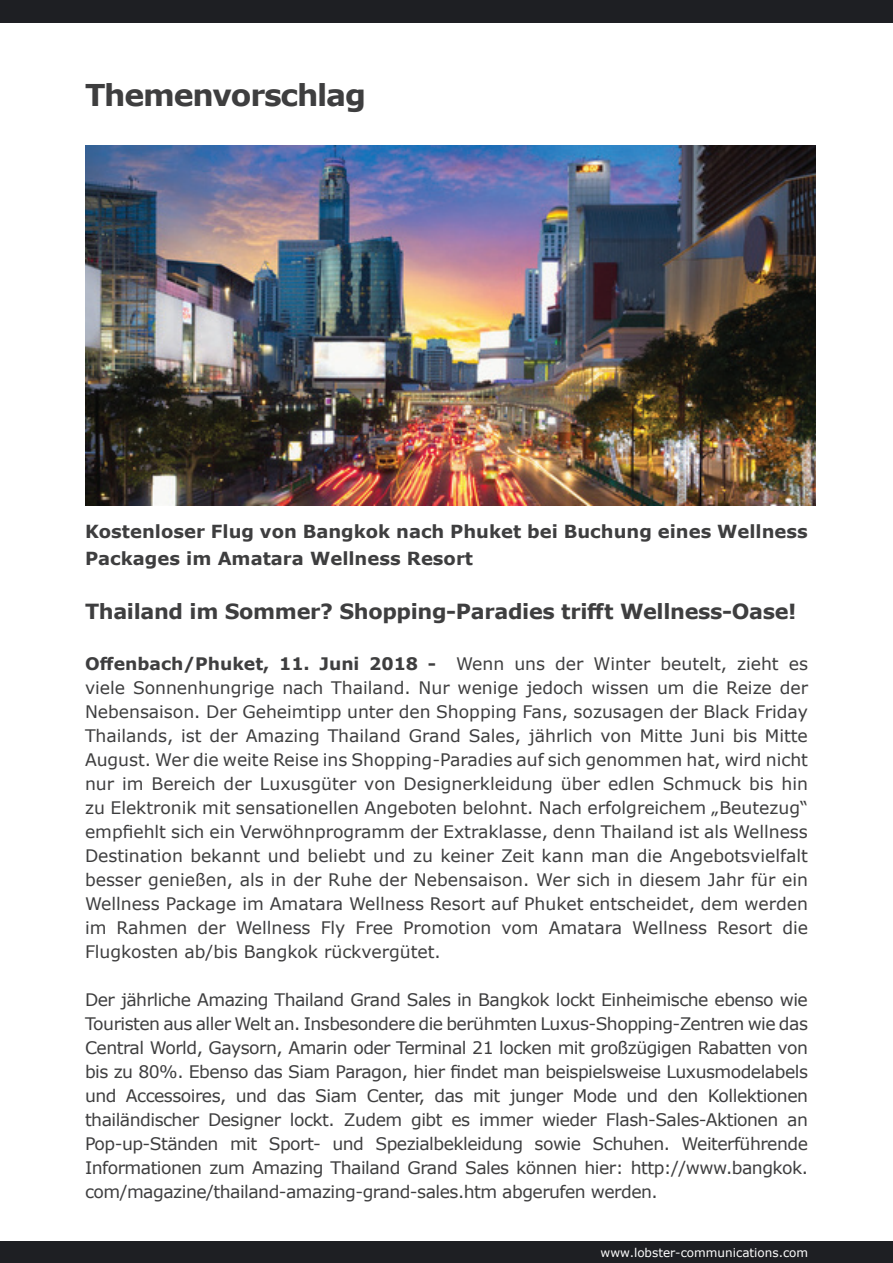
<style>
.page{position:relative;width:893px;height:1263px;background:#fff}
.page>*{position:absolute;margin:0;border:0;box-sizing:border-box;transform-origin:0 0}
.t1{font:700 30px "Verdana";letter-spacing:-.04em;color:#3e3e3f}
.t2{font:700 20.85px "Verdana";letter-spacing:-.015em;color:#3e3e3f}
.t3{font:700 18px/27px "Verdana";color:#3e3e3f}
.t4{font:17.25px/24px "Verdana";letter-spacing:-.03em;color:#3e3e3f;text-align:justify}
.t5{font:12px "Verdana";color:#fff}
.s1{font-weight:700}
</style>
<div class="page">
<div style="left:0;top:0;width:893px;height:22px;background:#1e1f23"></div>
<div style="left:0;top:1241px;width:893px;height:22px;background:#1e1f23"></div>
<img style="left:85px;top:146px;width:730px;height:359px">
<h1 class="t1" style="left:85px;top:74px;width:283px">Themenvorschlag</h1>
<p class="t3" style="left:85px;top:518px;width:724px">Kostenloser Flug von Bangkok nach Phuket bei Buchung eines Wellness<br>Packages im Amatara Wellness Resort</p>
<p class="t2" style="left:85px;top:597px;width:713px">Thailand im Sommer? Shopping-Paradies trifft Wellness-Oase!</p>
<p class="t4" style="left:85px;top:651px;width:724px"><span class="s1">Offenbach/Phuket, 11. Juni 2018 -</span> Wenn uns der Winter beutelt, zieht es viele Sonnenhungrige nach Thailand. Nur wenige jedoch wissen um die Reize der Nebensaison. Der Geheimtipp unter den Shopping Fans, sozusagen der Black Friday Thailands, ist der Amazing Thailand Grand Sales, jährlich von Mitte Juni bis Mitte August. Wer die weite Reise ins Shopping-Paradies auf sich genommen hat, wird nicht nur im Bereich der Luxusgüter von Designerkleidung über edlen Schmuck bis hin zu Elektronik mit sensationellen Angeboten belohnt. Nach erfolgreichem „Beutezug“ empfiehlt sich ein Verwöhnprogramm der Extraklasse, denn Thailand ist als Wellness Destination bekannt und beliebt und zu keiner Zeit kann man die Angebotsvielfalt besser genießen, als in der Ruhe der Nebensaison. Wer sich in diesem Jahr für ein Wellness Package im Amatara Wellness Resort auf Phuket entscheidet, dem werden im Rahmen der Wellness Fly Free Promotion vom Amatara Wellness Resort die Flugkosten ab/bis Bangkok rückvergütet.</p>
<p class="t4" style="left:85px;top:987px;width:724px">Der jährliche Amazing Thailand Grand Sales in Bangkok lockt Einheimische ebenso wie Touristen aus aller Welt an. Insbesondere die berühmten Luxus-Shopping-Zentren wie das Central World, Gaysorn, Amarin oder Terminal 21 locken mit großzügigen Rabatten von bis zu 80%. Ebenso das Siam Paragon, hier findet man beispielsweise Luxusmodelabels und Accessoires, und das Siam Center, das mit junger Mode und den Kollektionen thailändischer Designer lockt. Zudem gibt es immer wieder Flash-Sales-Aktionen an Pop-up-Ständen mit Sport- und Spezialbekleidung sowie Schuhen. Weiterführende Informationen zum Amazing Thailand Grand Sales können hier: http://www.bangkok. com/magazine/thailand-amazing-grand-sales.htm abgerufen werden.</p>
<p class="t5" style="left:601px;top:1245px;width:209px">www.lobster-communications.com</p>
</div>
